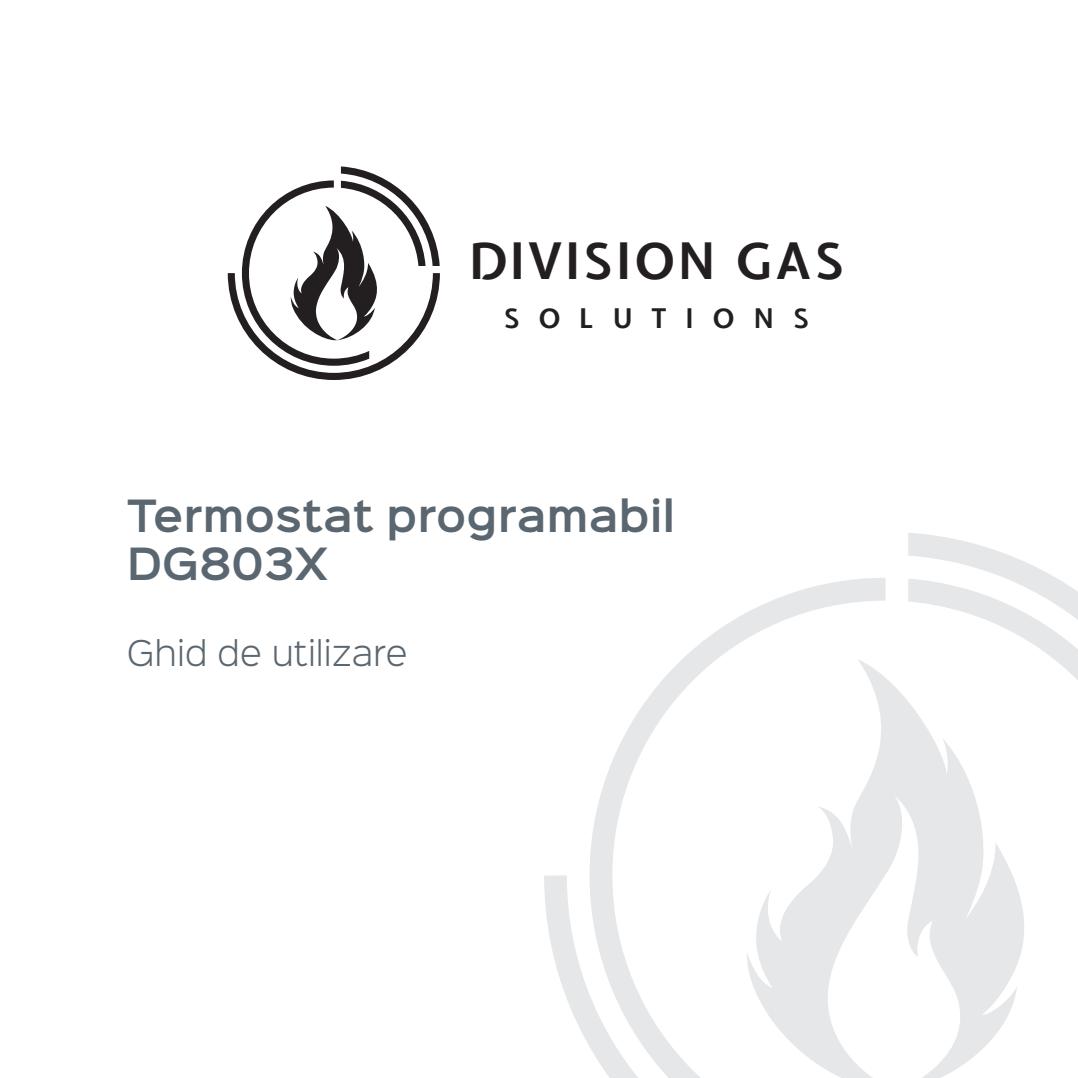
<style>
.page{position:relative;width:1078px;height:1078px;background:#fff}
.page>*{position:absolute;margin:0;border:0;box-sizing:border-box;transform-origin:0 0}
.t1{font:700 50px "Expletus Sans";letter-spacing:.07em;color:#231f20}
.t2{font:600 40px "Sinkin Sans 600";color:#5a6670}
.t3{font:300 32px "Sinkin Sans 300";color:#5a6670}
.t4{font:700 26.8px "Expletus Sans";color:#231f20}
</style>
<div class="page">
<svg style="left:908px;top:533px;width:148px;height:45px"></svg>
<svg style="left:544px;top:875px;width:45px;height:170px"></svg>
<svg style="left:998px;top:578px;width:79px;height:101px"></svg>
<svg style="left:589px;top:577px;width:409px;height:500px"></svg>
<svg style="left:746px;top:659px;width:294px;height:418px"></svg>
<svg style="left:228px;top:166px;width:212px;height:214px"></svg>
<p class="t1" style="left:469px;top:234px;width:376px">DIVISION GAS</p>
<p class="t4" style="left:504px;top:303px;width:306px">S O L U T I O N S</p>
<p class="t2" style="left:127px;top:480px;width:549px">Termostat programabil</p>
<p class="t2" style="left:127px;top:528px;width:203px">DG803X</p>
<p class="t3" style="left:127px;top:627px;width:282px">Ghid de utilizare</p>
</div>
